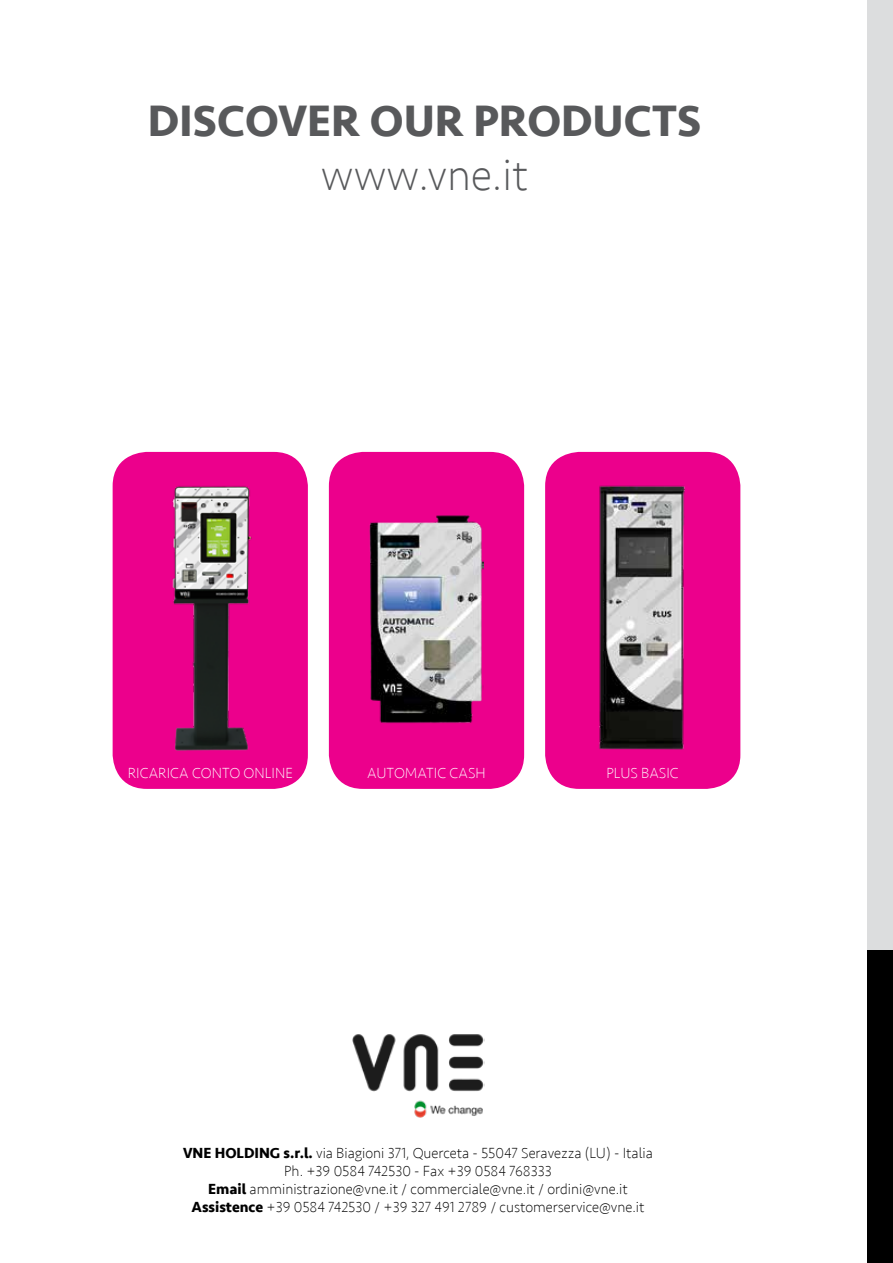
<style>
.page{position:relative;width:893px;height:1263px;background:#fff}
.page>*{position:absolute;margin:0;border:0;box-sizing:border-box;transform-origin:0 0}
.t1{font:700 45.3px "Seravek";color:#58595b}
.t2{font:200 45.3px "Seravek";color:#58595b}
.t3{font:200 15.15px/18.1px "Seravek";color:#000;text-align:center}
.t4{font:200 15.15px "Seravek";color:#fff}
.s1{font-weight:700}
</style>
<div class="page">
<img style="left:352px;top:1034px;width:133px;height:84px">
<div style="left:113px;top:452px;width:195px;height:337px;background:#ec008c;border-radius:34px"></div>
<img style="left:139px;top:452px;width:146px;height:337px">
<div style="left:329px;top:452px;width:195px;height:337px;background:#ec008c;border-radius:34px"></div>
<img style="left:369px;top:515px;width:115px;height:209px">
<div style="left:545px;top:452px;width:195px;height:337px;background:#ec008c;border-radius:34px"></div>
<img style="left:568px;top:452px;width:146px;height:337px">
<div style="left:867px;top:0;width:26px;height:1263px;background:#dcddde"></div>
<div style="left:867px;top:950px;width:26px;height:313px;background:#000"></div>
<h1 class="t1" style="left:148px;top:85px;width:555px">DISCOVER OUR PRODUCTS</h1>
<h1 class="t2" style="left:321px;top:149px;width:209px">www.vne.it</h1>
<p class="t4" style="left:128px;top:764px;width:167px">RICARICA CONTO ONLINE</p>
<p class="t4" style="left:367px;top:764px;width:120px">AUTOMATIC CASH</p>
<p class="t4" style="left:607px;top:764px;width:74px">PLUS BASIC</p>
<p class="t3" style="left:183px;top:1144px;width:471px"><span class="s1">VNE HOLDING s.r.l.</span> via Biagioni 371, Querceta - 55047 Seravezza (LU) - Italia Ph. +39 0584 742530 - Fax +39 0584 768333<br><span class="s1">Email</span> amministrazione@vne.it / commerciale@vne.it / ordini@vne.it <span class="s1">Assistence</span> +39 0584 742530 / +39 327 491 2789 / customerservice@vne.it</p>
</div>
